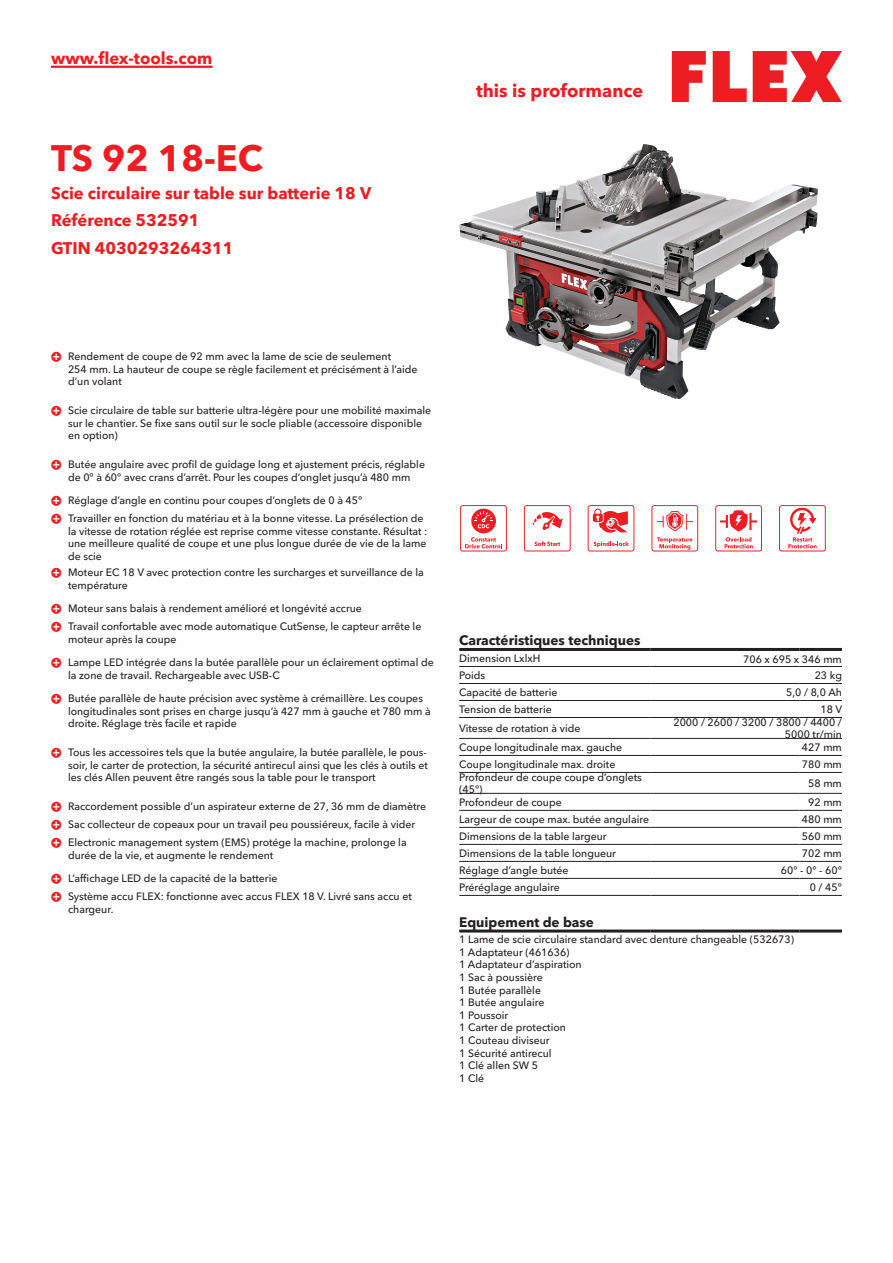
<style>
.page{position:relative;width:893px;height:1263px;background:#fff}
.page>*{position:absolute;margin:0;border:0;box-sizing:border-box;transform-origin:0 0}
.CB_AF_Product-name{font:700 36px "Avenir Next W1 G";color:#ee1d23}
.t1{font:700 18px "Avenir Next W1 G";color:#ee1d23}
.CB_AF_Product-short{font:700 16.5px "Avenir Next W1 G";color:#ee1d23}
.CB_AF_Order-number{font:700 16.5px "Avenir Next W1 G";color:#ee1d23}
.CB_AF_Table-headline{font:700 13.5px "Avenir Next W1 G";color:#231f20}
.CB_AF_Table-specific{font:500 10.5px/12.6px "Avenir Next W1 G";color:#231f20}
</style>
<div class="page">
<svg style="left:672px;top:51px;width:34px;height:51px"></svg>
<svg style="left:713px;top:51px;width:34px;height:51px"></svg>
<svg style="left:753px;top:51px;width:89px;height:51px"></svg>
<hr style="left:51px;top:66px;width:162px;height:2px;background:#ee1d23">
<img style="left:459px;top:146px;width:359px;height:253px">
<hr style="left:459px;top:666px;width:192px;height:1px;background:#231f20">
<hr style="left:651px;top:666px;width:148px;height:1px;background:#231f20">
<hr style="left:799px;top:666px;width:43px;height:1px;background:#231f20">
<hr style="left:459px;top:683px;width:192px;height:1px;background:#231f20">
<hr style="left:651px;top:683px;width:148px;height:1px;background:#231f20">
<hr style="left:799px;top:683px;width:43px;height:1px;background:#231f20">
<hr style="left:459px;top:700px;width:192px;height:1px;background:#231f20">
<hr style="left:651px;top:700px;width:148px;height:1px;background:#231f20">
<hr style="left:799px;top:700px;width:43px;height:1px;background:#231f20">
<hr style="left:459px;top:717px;width:192px;height:1px;background:#231f20">
<hr style="left:651px;top:717px;width:148px;height:1px;background:#231f20">
<hr style="left:799px;top:717px;width:43px;height:1px;background:#231f20">
<hr style="left:459px;top:738px;width:192px;height:1px;background:#231f20">
<hr style="left:651px;top:738px;width:148px;height:1px;background:#231f20">
<hr style="left:799px;top:738px;width:43px;height:1px;background:#231f20">
<hr style="left:459px;top:755px;width:192px;height:1px;background:#231f20">
<hr style="left:651px;top:755px;width:148px;height:1px;background:#231f20">
<hr style="left:799px;top:755px;width:43px;height:1px;background:#231f20">
<hr style="left:459px;top:772px;width:192px;height:1px;background:#231f20">
<hr style="left:651px;top:772px;width:148px;height:1px;background:#231f20">
<hr style="left:799px;top:772px;width:43px;height:1px;background:#231f20">
<hr style="left:459px;top:793px;width:192px;height:1px;background:#231f20">
<hr style="left:651px;top:793px;width:148px;height:1px;background:#231f20">
<hr style="left:799px;top:793px;width:43px;height:1px;background:#231f20">
<hr style="left:459px;top:810px;width:192px;height:1px;background:#231f20">
<hr style="left:651px;top:810px;width:148px;height:1px;background:#231f20">
<hr style="left:799px;top:810px;width:43px;height:1px;background:#231f20">
<hr style="left:459px;top:827px;width:192px;height:1px;background:#231f20">
<hr style="left:651px;top:827px;width:148px;height:1px;background:#231f20">
<hr style="left:799px;top:827px;width:43px;height:1px;background:#231f20">
<hr style="left:459px;top:844px;width:192px;height:1px;background:#231f20">
<hr style="left:651px;top:844px;width:148px;height:1px;background:#231f20">
<hr style="left:799px;top:844px;width:43px;height:1px;background:#231f20">
<hr style="left:459px;top:861px;width:192px;height:1px;background:#231f20">
<hr style="left:651px;top:861px;width:148px;height:1px;background:#231f20">
<hr style="left:799px;top:861px;width:43px;height:1px;background:#231f20">
<hr style="left:459px;top:878px;width:192px;height:1px;background:#231f20">
<hr style="left:651px;top:878px;width:148px;height:1px;background:#231f20">
<hr style="left:799px;top:878px;width:43px;height:1px;background:#231f20">
<hr style="left:459px;top:895px;width:192px;height:1px;background:#231f20">
<hr style="left:651px;top:895px;width:148px;height:1px;background:#231f20">
<hr style="left:799px;top:895px;width:43px;height:1px;background:#231f20">
<hr style="left:459px;top:648px;width:192px;height:3px;background:#231f20">
<hr style="left:651px;top:648px;width:148px;height:3px;background:#231f20">
<hr style="left:799px;top:648px;width:43px;height:3px;background:#231f20">
<hr style="left:459px;top:929px;width:192px;height:3px;background:#231f20">
<hr style="left:651px;top:929px;width:148px;height:3px;background:#231f20">
<hr style="left:799px;top:929px;width:43px;height:3px;background:#231f20">
<svg style="left:460px;top:505px;width:47px;height:46px"></svg>
<svg style="left:524px;top:505px;width:47px;height:46px"></svg>
<svg style="left:588px;top:505px;width:46px;height:46px"></svg>
<svg style="left:651px;top:505px;width:47px;height:46px"></svg>
<svg style="left:715px;top:505px;width:47px;height:46px"></svg>
<svg style="left:779px;top:505px;width:47px;height:46px"></svg>
<h3 class="CB_AF_Product-short" style="left:51px;top:45px;width:163px">www.flex-tools.com</h3>
<p class="CB_AF_Product-name" style="left:51px;top:130px;width:213px">TS 92 18-EC</p>
<p class="CB_AF_Product-short" style="left:51px;top:180px;width:322px">Scie circulaire sur table sur batterie 18 V</p>
<p class="CB_AF_Order-number" style="left:51px;top:207px;width:150px">Référence 532591</p>
<p class="CB_AF_Order-number" style="left:51px;top:235px;width:184px">GTIN 4030293264311</p>
<h2 class="t1" style="left:476px;top:77px;width:169px">this is proformance</h2>
<p class="CB_AF_Table-specific" style="left:68px;top:349px;width:351px">Rendement de coupe de 92 mm avec la lame de scie de seulement<br>254 mm. La hauteur de coupe se règle facilement et précisément à l’aide d’un volant</p>
<p class="CB_AF_Table-specific" style="left:68px;top:403px;width:365px">Scie circulaire de table sur batterie ultra-légère pour une mobilité maximale sur le chantier. Se fixe sans outil sur le socle pliable (accessoire disponible en option)</p>
<p class="CB_AF_Table-specific" style="left:68px;top:457px;width:358px">Butée angulaire avec profil de guidage long et ajustement précis, réglable de 0° à 60° avec crans d’arrêt. Pour les coupes d’onglet jusqu’à 480 mm</p>
<p class="CB_AF_Table-specific" style="left:68px;top:493px;width:296px">Réglage d’angle en continu pour coupes d’onglets de 0 à 45°</p>
<p class="CB_AF_Table-specific" style="left:68px;top:511px;width:361px">Travailler en fonction du matériau et à la bonne vitesse. La présélection de la vitesse de rotation réglée est reprise comme vitesse constante. Résultat : une meilleure qualité de coupe et une plus longue durée de vie de la lame de scie</p>
<p class="CB_AF_Table-specific" style="left:68px;top:565px;width:357px">Moteur EC 18 V avec protection contre les surcharges et surveillance de la température</p>
<p class="CB_AF_Table-specific" style="left:68px;top:601px;width:295px">Moteur sans balais à rendement amélioré et longévité accrue</p>
<p class="CB_AF_Table-specific" style="left:68px;top:619px;width:355px">Travail confortable avec mode automatique CutSense, le capteur arrête le moteur après la coupe</p>
<p class="CB_AF_Table-specific" style="left:68px;top:655px;width:367px">Lampe LED intégrée dans la butée parallèle pour un éclairement optimal de la zone de travail. Rechargeable avec USB-C</p>
<p class="CB_AF_Table-specific" style="left:68px;top:691px;width:364px">Butée parallèle de haute précision avec système à crémaillère. Les coupes longitudinales sont prises en charge jusqu’à 427 mm à gauche et 780 mm à droite. Réglage très facile et rapide</p>
<p class="CB_AF_Table-specific" style="left:68px;top:745px;width:361px;text-align:justify">Tous les accessoires tels que la butée angulaire, la butée parallèle, le pous&shy;soir, le carter de protection, la sécurité antirecul ainsi que les clés à outils et les clés Allen peuvent être rangés sous la table pour le transport</p>
<p class="CB_AF_Table-specific" style="left:68px;top:799px;width:360px">Raccordement possible d’un aspirateur externe de 27, 36 mm de diamètre</p>
<p class="CB_AF_Table-specific" style="left:68px;top:817px;width:349px">Sac collecteur de copeaux pour un travail peu poussiéreux, facile à vider</p>
<p class="CB_AF_Table-specific" style="left:68px;top:835px;width:340px">Electronic management system (EMS) protége la machine, prolonge la durée de la vie, et augmente le rendement</p>
<p class="CB_AF_Table-specific" style="left:68px;top:871px;width:211px">L’affichage LED de la capacité de la batterie</p>
<p class="CB_AF_Table-specific" style="left:68px;top:889px;width:345px">Système accu FLEX: fonctionne avec accus FLEX 18 V. Livré sans accu et chargeur.</p>
<p class="CB_AF_Table-headline" style="left:459px;top:630px;width:183px">Caractéristiques techniques</p>
<p class="CB_AF_Table-specific" style="left:459px;top:651px;width:83px">Dimension LxlxH</p>
<p class="CB_AF_Table-specific" style="left:743px;top:652px;width:100px">706 x 695 x 346 mm</p>
<p class="CB_AF_Table-specific" style="left:459px;top:668px;width:28px">Poids</p>
<p class="CB_AF_Table-specific" style="left:815px;top:668px;width:29px">23 kg</p>
<p class="CB_AF_Table-specific" style="left:459px;top:685px;width:100px">Capacité de batterie</p>
<p class="CB_AF_Table-specific" style="left:786px;top:685px;width:57px">5,0 / 8,0 Ah</p>
<p class="CB_AF_Table-specific" style="left:459px;top:702px;width:94px">Tension de batterie</p>
<p class="CB_AF_Table-specific" style="left:820px;top:702px;width:23px">18 V</p>
<p class="CB_AF_Table-specific" style="left:459px;top:721px;width:123px">Vitesse de rotation à vide</p>
<p class="CB_AF_Table-specific" style="left:673px;top:715px;width:170px;text-align:right">2000 / 2600 / 3200 / 3800 / 4400 /<br>5000 tr/min</p>
<p class="CB_AF_Table-specific" style="left:459px;top:740px;width:165px">Coupe longitudinale max. gauche</p>
<p class="CB_AF_Table-specific" style="left:802px;top:740px;width:41px">427 mm</p>
<p class="CB_AF_Table-specific" style="left:459px;top:757px;width:158px">Coupe longitudinale max. droite</p>
<p class="CB_AF_Table-specific" style="left:802px;top:757px;width:41px">780 mm</p>
<p class="CB_AF_Table-specific" style="left:459px;top:770px;width:184px">Profondeur de coupe coupe d’onglets (45°)</p>
<p class="CB_AF_Table-specific" style="left:808px;top:776px;width:35px">58 mm</p>
<p class="CB_AF_Table-specific" style="left:459px;top:795px;width:104px">Profondeur de coupe</p>
<p class="CB_AF_Table-specific" style="left:808px;top:795px;width:35px">92 mm</p>
<p class="CB_AF_Table-specific" style="left:459px;top:812px;width:191px">Largeur de coupe max. butée angulaire</p>
<p class="CB_AF_Table-specific" style="left:802px;top:812px;width:41px">480 mm</p>
<p class="CB_AF_Table-specific" style="left:459px;top:829px;width:149px">Dimensions de la table largeur</p>
<p class="CB_AF_Table-specific" style="left:802px;top:829px;width:41px">560 mm</p>
<p class="CB_AF_Table-specific" style="left:459px;top:846px;width:158px">Dimensions de la table longueur</p>
<p class="CB_AF_Table-specific" style="left:802px;top:846px;width:41px">702 mm</p>
<p class="CB_AF_Table-specific" style="left:459px;top:863px;width:111px">Réglage d’angle butée</p>
<p class="CB_AF_Table-specific" style="left:781px;top:863px;width:63px">60° - 0° - 60°</p>
<p class="CB_AF_Table-specific" style="left:459px;top:880px;width:102px">Préréglage angulaire</p>
<p class="CB_AF_Table-specific" style="left:810px;top:880px;width:34px">0 / 45°</p>
<p class="CB_AF_Table-headline" style="left:459px;top:911px;width:136px">Equipement de base</p>
<p class="CB_AF_Table-specific" style="left:459px;top:932px;width:336px">1 Lame de scie circulaire standard avec denture changeable (532673)<br>1 Adaptateur (461636)<br>1 Adaptateur d’aspiration<br>1 Sac à poussière<br>1 Butée parallèle<br>1 Butée angulaire<br>1 Poussoir<br>1 Carter de protection<br>1 Couteau diviseur<br>1 Sécurité antirecul<br>1 Clé allen SW 5<br>1 Clé</p>
</div>
